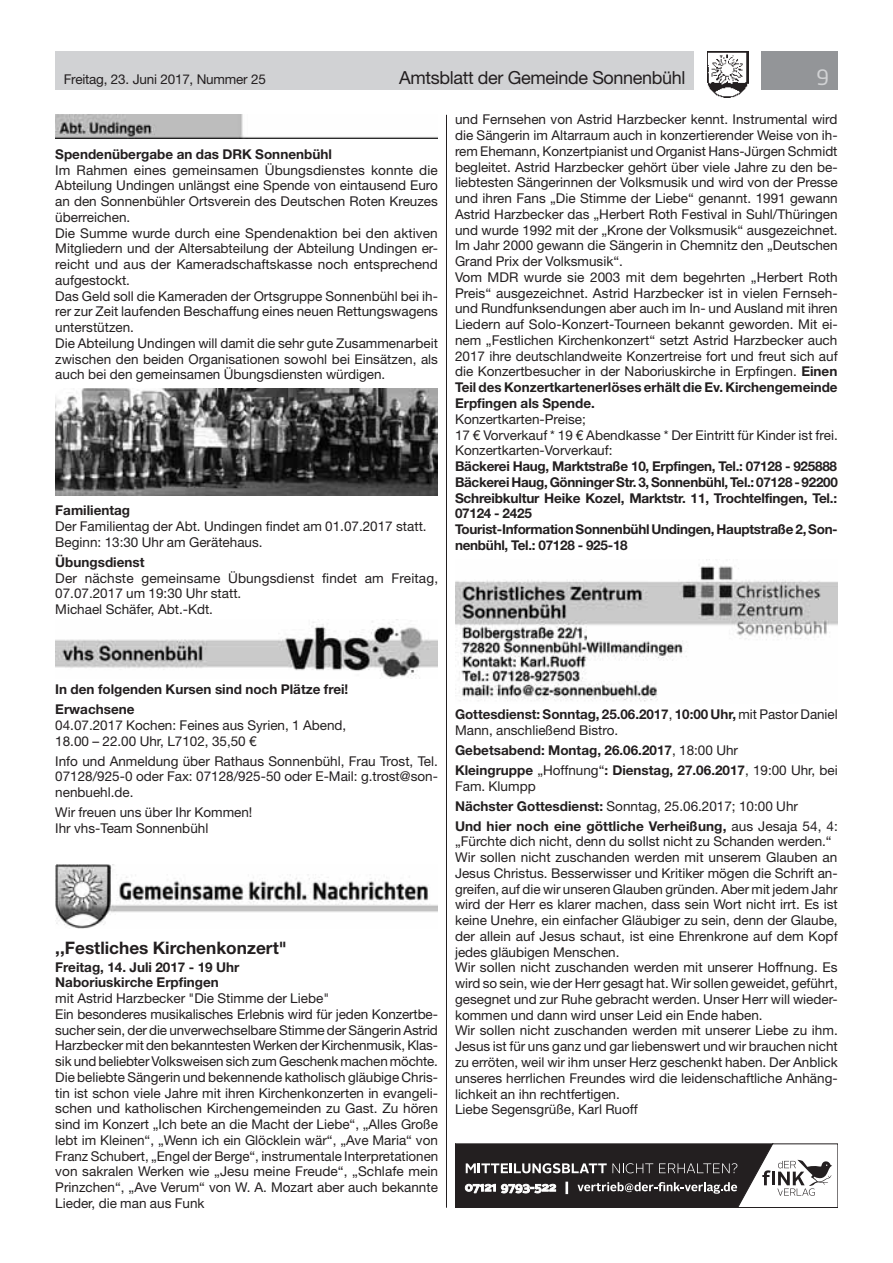
<style>
.page{position:relative;width:893px;height:1263px;background:#fff}
.page>*{position:absolute;margin:0;border:0;box-sizing:border-box;transform-origin:0 0}
.t1{font:21px "Neo Sans Std";color:#d1d2d4}
.t2{font:18px "Helvetica Neue LT Std";letter-spacing:-.02em;color:#231f20}
.t3{font:700 17.25px "Helvetica Neue LT Std";color:#231f20}
.t4{font:13.5px/15.8px "Helvetica Neue LT Std";color:#231f20}
.t5{font:700 13.5px/20px "Helvetica Neue LT Std";color:#231f20}
.t6{font:700 13.5px/15.8px "Helvetica Neue LT Std";letter-spacing:-.02em;color:#231f20}
.s1{font-weight:700}
.s2{font-weight:400}
</style>
<div class="page">
<div style="left:55px;top:51px;width:639px;height:38px;background:#d1d2d4"></div>
<div style="left:761px;top:51px;width:77px;height:38px;background:#939598"></div>
<img style="left:707px;top:51px;width:41px;height:47px">
<img style="left:55px;top:115px;width:383px;height:24px">
<img style="left:55px;top:389px;width:383px;height:106px">
<img style="left:55px;top:619px;width:383px;height:59px">
<img style="left:55px;top:865px;width:383px;height:64px">
<img style="left:455px;top:559px;width:383px;height:143px">
<hr style="left:446px;top:115px;width:1px;height:1093px;background:#231f20">
<svg style="left:455px;top:1144px;width:383px;height:64px"></svg>
<p class="t4" style="left:64px;top:71px;width:204px">Freitag, 23. Juni 2017, Nummer 25</p>
<h2 class="t2" style="left:399px;top:67px;width:288px">Amtsblatt der Gemeinde Sonnenbühl</h2>
<h1 class="t1" style="left:816px;top:64px;width:14px">9</h1>
<p class="t5" style="left:55px;top:144px;width:278px">Spendenübergabe an das DRK Sonnenbühl</p>
<p class="t4" style="left:55px;top:162px;width:384px">Im Rahmen eines gemeinsamen Übungsdienstes konnte die Abteilung Undingen unlängst eine Spende von eintausend Euro an den Sonnenbühler Ortsverein des Deutschen Roten Kreuzes überreichen.<br>Die Summe wurde durch eine Spendenaktion bei den aktiven Mitgliedern und der Altersabteilung der Abteilung Undingen er&shy;reicht und aus der Kameradschaftskasse noch entsprechend aufgestockt.<br>Das Geld soll die Kameraden der Ortsgruppe Sonnenbühl bei ih&shy;rer zur Zeit laufenden Beschaffung eines neuen Rettungswagens unterstützen.<br>Die Abteilung Undingen will damit die sehr gute Zusammenarbeit zwischen den beiden Organisationen sowohl bei Einsätzen, als auch bei den gemeinsamen Übungsdiensten würdigen.</p>
<p class="t5" style="left:55px;top:500px;width:76px">Familientag</p>
<p class="t4" style="left:55px;top:518px;width:373px">Der Familientag der Abt. Undingen findet am 01.07.2017 statt.<br>Beginn: 13:30 Uhr am Gerätehaus.</p>
<p class="t5" style="left:55px;top:552px;width:91px">Übungsdienst</p>
<p class="t4" style="left:55px;top:570px;width:384px">Der nächste gemeinsame Übungsdienst findet am Freitag,<br>07.07.2017 um 19:30 Uhr statt.<br>Michael Schäfer, Abt.-Kdt.</p>
<p class="t4" style="left:455px;top:112px;width:384px">und Fernsehen von Astrid Harzbecker kennt. Instrumental wird die Sängerin im Altarraum auch in konzertierender Weise von ih&shy;rem Ehemann, Konzertpianist und Organist Hans-Jürgen Schmidt begleitet. Astrid Harzbecker gehört über viele Jahre zu den be&shy;liebtesten Sängerinnen der Volksmusik und wird von der Presse und ihren Fans „Die Stimme der Liebe“ genannt. 1991 gewann Astrid Harzbecker das „Herbert Roth Festival in Suhl/Thüringen und wurde 1992 mit der „Krone der Volksmusik“ ausgezeichnet.<br>Im Jahr 2000 gewann die Sängerin in Chemnitz den „Deutschen Grand Prix der Volksmusik“.<br>Vom MDR wurde sie 2003 mit dem begehrten „Herbert Roth Preis“ ausgezeichnet. Astrid Harzbecker ist in vielen Fernseh&shy;und Rundfunksendungen aber auch im In- und Ausland mit ihren Liedern auf Solo-Konzert-Tourneen bekannt geworden. Mit ei&shy;nem „Festlichen Kirchenkonzert“ setzt Astrid Harzbecker auch 2017 ihre deutschlandweite Konzertreise fort und freut sich auf die Konzertbesucher in der Naboriuskirche in Erpfingen. <span class="s1">Einen Teil des Konzertkartenerlöses erhält die Ev. Kirchengemeinde Erpfingen als Spende.</span></p>
<p class="t4" style="left:455px;top:411px;width:384px">Konzertkarten-Preise;<br>17 € Vorverkauf * 19 € Abendkasse * Der Eintritt für Kinder ist frei.<br>Konzertkarten-Vorverkauf:</p>
<p class="t6" style="left:455px;top:458px;width:384px">Bäckerei Haug, Marktstraße 10, Erpfingen, Tel.: 07128 - 925888<br>Bäckerei Haug, Gönninger Str. 3, Sonnenbühl, Tel.: 07128 - 92200<br>Schreibkultur Heike Kozel, Marktstr. 11, Trochtelfingen, Tel.:<br>07124 - 2425<br>Tourist-Information Sonnenbühl Undingen, Hauptstraße 2, Son&shy;nenbühl, Tel.: 07128 - 925-18</p>
<p class="t5" style="left:55px;top:679px;width:295px">In den folgenden Kursen sind noch Plätze frei!<br>Erwachsene</p>
<p class="t4" style="left:55px;top:717px;width:293px">04.07.2017 Kochen: Feines aus Syrien, 1 Abend,<br>18.00 – 22.00 Uhr, L7102, 35,50 €</p>
<p class="t4" style="left:55px;top:753px;width:384px;text-align:justify">Info und Anmeldung über Rathaus Sonnenbühl, Frau Trost, Tel.<br>07128/925-0 oder Fax: 07128/925-50 oder E-Mail: g.trost@son&shy;nenbuehl.de.</p>
<p class="t4" style="left:55px;top:804px;width:199px">Wir freuen uns über Ihr Kommen!<br>Ihr vhs-Team Sonnenbühl</p>
<p class="t3" style="left:55px;top:937px;width:233px">,,Festliches Kirchenkonzert"</p>
<p class="t5" style="left:55px;top:959px;width:186px;line-height:15.8px">Freitag, 14. Juli 2017 - 19 Uhr<br>Naboriuskirche Erpfingen</p>
<p class="t4" style="left:55px;top:990px;width:384px">mit Astrid Harzbecker "Die Stimme der Liebe"<br>Ein besonderes musikalisches Erlebnis wird für jeden Konzertbe&shy;sucher sein, der die unverwechselbare Stimme der Sängerin Astrid Harzbecker mit den bekanntesten Werken der Kirchenmusik, Klas&shy;sik und beliebter Volksweisen sich zum Geschenk machen möchte.<br>Die beliebte Sängerin und bekennende katholisch gläubige Chris&shy;tin ist schon viele Jahre mit ihren Kirchenkonzerten in evangeli&shy;schen und katholischen Kirchengemeinden zu Gast. Zu hören sind im Konzert „Ich bete an die Macht der Liebe“, „Alles Große lebt im Kleinen“, „Wenn ich ein Glöcklein wär“, „Ave Maria“ von Franz Schubert, „Engel der Berge“, instrumentale Interpretationen von sakralen Werken wie „Jesu meine Freude“, „Schlafe mein Prinzchen“, „Ave Verum“ von W. A. Mozart aber auch bekannte Lieder, die man aus Funk</p>
<p class="t5" style="left:455px;top:706px;width:384px;line-height:15.8px">Gottesdienst: Sonntag, 25.06.2017<span class="s2">,</span> 10:00 Uhr, <span class="s2">mit Pastor Daniel<br>Mann, anschließend Bistro.</span></p>
<p class="t5" style="left:455px;top:740px;width:384px">Gebetsabend: Montag, 26.06.2017<span class="s2">, 18:00 Uhr<br></span>Kleingruppe <span class="s2">„Hoffnung“</span>: Dienstag, 27.06.2017<span class="s2">, 19:00 Uhr, bei</span></p>
<p class="t5" style="left:455px;top:776px;width:384px"><span class="s2">Fam. Klumpp<br></span>Nächster Gottesdienst: <span class="s2">Sonntag, 25.06.2017; 10:00 Uhr<br></span>Und hier noch eine göttliche Verheißung, <span class="s2">aus Jesaja 54, 4:</span></p>
<p class="t4" style="left:455px;top:833px;width:384px">„Fürchte dich nicht, denn du sollst nicht zu Schanden werden.“ Wir sollen nicht zuschanden werden mit unserem Glauben an Jesus Christus. Besserwisser und Kritiker mögen die Schrift an&shy;greifen, auf die wir unseren Glauben gründen. Aber mit jedem Jahr wird der Herr es klarer machen, dass sein Wort nicht irrt. Es ist keine Unehre, ein einfacher Gläubiger zu sein, denn der Glaube, der allein auf Jesus schaut, ist eine Ehrenkrone auf dem Kopf jedes gläubigen Menschen.<br>Wir sollen nicht zuschanden werden mit unserer Hoffnung. Es wird so sein, wie der Herr gesagt hat. Wir sollen geweidet, geführt, gesegnet und zur Ruhe gebracht werden. Unser Herr will wieder&shy;kommen und dann wird unser Leid ein Ende haben.<br>Wir sollen nicht zuschanden werden mit unserer Liebe zu ihm.<br>Jesus ist für uns ganz und gar liebenswert und wir brauchen nicht zu erröten, weil wir ihm unser Herz geschenkt haben. Der Anblick unseres herrlichen Freundes wird die leidenschaftliche Anhäng&shy;lichkeit an ihn rechtfertigen.<br>Liebe Segensgrüße, Karl Ruoff</p>
</div>
